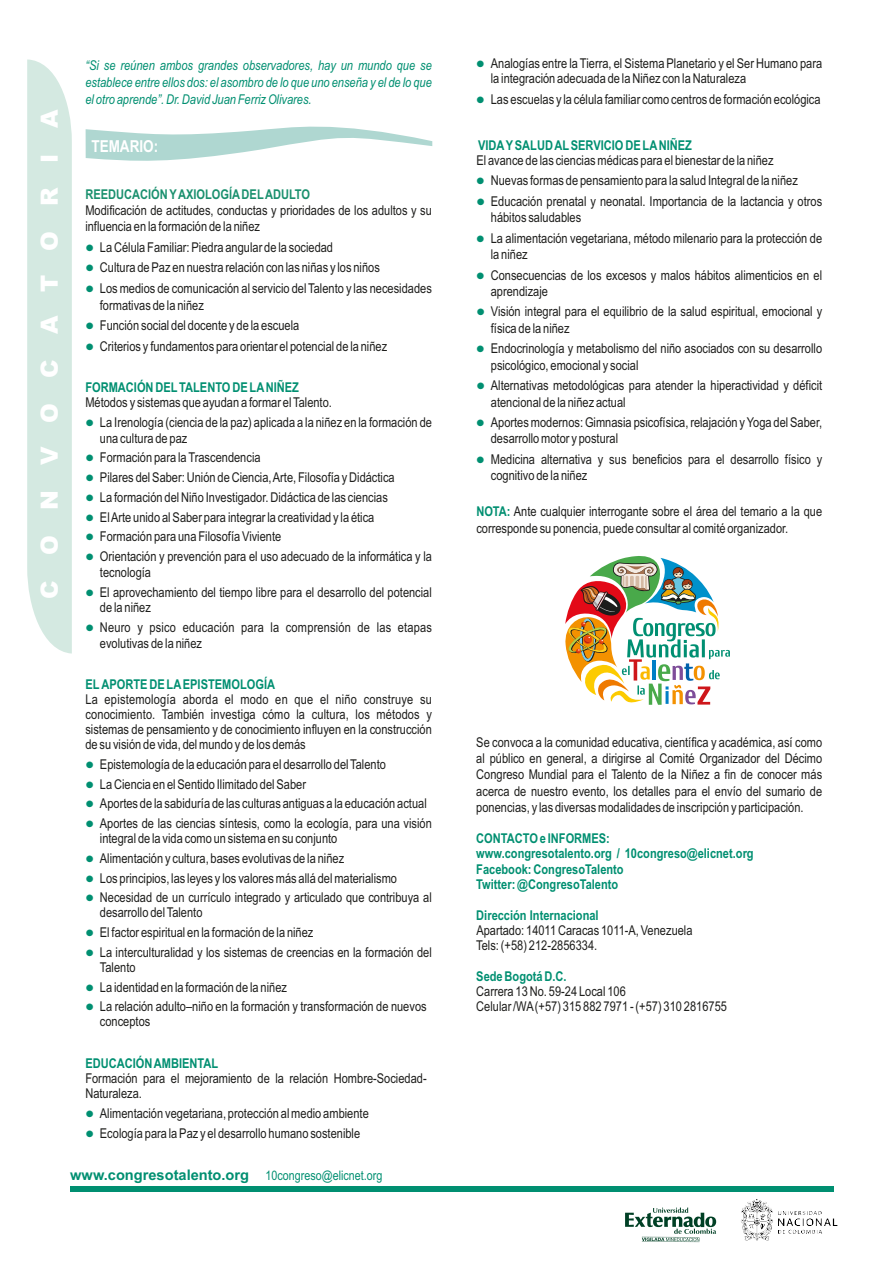
<style>
.page{position:relative;width:893px;height:1263px;background:#fff}
.page>*{position:absolute;margin:0;border:0;box-sizing:border-box;transform-origin:0 0}
.t1{font:900 23.7px "Arial";letter-spacing:1.055em;color:#fff}
.t2{font:700 16.5px "Arial Narrow";color:#fff}
.t3{font:700 14.55px "Arial";color:#008f71}
.t4{font:13.5px/16.4px "Arial Narrow";color:#1d1d1b}
.t5{font:700 13.5px "Arial Narrow";color:#008f71}
.t6{font:italic 13.5px/17px "Arial Narrow";color:#008f71;text-align:justify}
.t7{font:700 13.5px "Arial Narrow";color:#1a906e}
.s1{color:#008f71}
.s2{font-family:"Arial Narrow";font-weight:400;font-size:13.2px}
.s3{font-weight:700;color:#008f71}
</style>
<div class="page">
<svg style="left:86px;top:126px;width:346px;height:35px"></svg>
<div style="left:27px;top:59px;width:45px;height:594px;background:#d4e9e1"></div>
<div style="left:71px;top:1186px;width:763px;height:5px;background:#008f71"></div>
<hr style="left:642px;top:1241px;width:57px;height:1px;background:#004025">
<svg style="left:625px;top:1207px;width:91px;height:34px"></svg>
<img style="left:731px;top:1191px;width:107px;height:50px">
<img style="left:565px;top:556px;width:165px;height:149px">
<h1 class="t1" style="left:41px;top:599px;width:490px;rotate:-90deg">CONVOCATORIA</h1>
<p class="t6" style="left:85px;top:58px;width:348px">“Si se reúnen ambos grandes observadores, hay un mundo que se establece entre ellos dos: el asombro de lo que uno enseña y el de lo que el otro aprende”. Dr. David Juan Ferriz Olivares.</p>
<p class="t2" style="left:91px;top:140px;width:68px">TEMARIO:</p>
<p class="t7" style="left:85px;top:189px;width:226px">REEDUCACIÓN YAXIOLOGÍADELADULTO</p>
<p class="t4" style="left:85px;top:203px;width:348px;line-height:16.8px">Modificación de actitudes, conductas y prioridades de los adultos y su influencia en la formación de la niñez</p>
<p class="t4" style="left:85px;top:240px;width:249px"><span class="s1">●</span> La Célula Familiar: Piedra angular de la sociedad</p>
<p class="t4" style="left:85px;top:261px;width:296px"><span class="s1">●</span> Cultura de Paz en nuestra relación con las niñas y los niños</p>
<p class="t4" style="left:100px;top:281px;width:333px;line-height:16.8px;text-indent:-15px"><span class="s1">●</span> Los medios de comunicación al servicio del Talento y las necesidades formativas de la niñez</p>
<p class="t4" style="left:85px;top:339px;width:303px"><span class="s1">●</span> Criterios y fundamentos para orientar el potencial de la niñez</p>
<p class="t5" style="left:85px;top:382px;width:215px">FORMACIÓN DELTALENTO DE LANIÑEZ</p>
<p class="t4" style="left:85px;top:395px;width:248px">Métodos y sistemas que ayudan a formar el Talento.</p>
<p class="t4" style="left:85px;top:319px;width:215px"><span class="s1">●</span> Función social del docente y de la escuela</p>
<p class="t4" style="left:100px;top:415px;width:333px;line-height:15.8px;text-indent:-15px"><span class="s1">●</span> La Irenología (ciencia de la paz) aplicada a la niñez en la formación de una cultura de paz</p>
<p class="t4" style="left:85px;top:470px;width:311px"><span class="s1">●</span> Pilares del Saber: Unión de Ciencia, Arte, Filosofía y Didáctica</p>
<p class="t4" style="left:85px;top:510px;width:290px"><span class="s1">●</span> El Arte unido al Saber para integrar la creatividad y la ética</p>
<p class="t4" style="left:85px;top:530px;width:197px"><span class="s1">●</span> Formación para una Filosofía Viviente</p>
<p class="t4" style="left:100px;top:550px;width:333px;line-height:15.8px;text-indent:-15px"><span class="s1">●</span> Orientación y prevención para el uso adecuado de la informática y la tecnología</p>
<p class="t4" style="left:85px;top:451px;width:177px"><span class="s1">●</span> Formación para la Trascendencia</p>
<p class="t4" style="left:85px;top:490px;width:304px"><span class="s1">●</span> La formación del Niño Investigador. Didáctica de las ciencias</p>
<p class="t4" style="left:100px;top:585px;width:333px;line-height:15.8px;text-indent:-15px"><span class="s1">●</span> El aprovechamiento del tiempo libre para el desarrollo del potencial de la niñez</p>
<p class="t4" style="left:100px;top:621px;width:333px;line-height:15.8px;text-indent:-15px"><span class="s1">●</span> Neuro y psico educación para la comprensión de las etapas evolutivas de la niñez</p>
<p class="t5" style="left:85px;top:679px;width:191px">EL APORTE DE LAEPISTEMOLOGÍA</p>
<p class="t4" style="left:85px;top:693px;width:348px;line-height:15px;text-align:justify">La epistemología aborda el modo en que el niño construye su conocimiento. También investiga cómo la cultura, los métodos y sistemas de pensamiento y de conocimiento influyen en la construcción de su visión de vida, del mundo y de los demás</p>
<p class="t4" style="left:85px;top:757px;width:302px"><span class="s1">●</span> Epistemología de la educación para el desarrollo del Talento</p>
<p class="t4" style="left:85px;top:777px;width:222px"><span class="s1">●</span> La Ciencia en el Sentido Ilimitado del Saber</p>
<p class="t4" style="left:85px;top:797px;width:343px"><span class="s1">●</span> Aportes de la sabiduría de las culturas antiguas a la educación actual</p>
<p class="t4" style="left:100px;top:817px;width:333px;line-height:15px;text-indent:-15px"><span class="s1">●</span> Aportes de las ciencias síntesis, como la ecología, para una visión integral de la vida como un sistema en su conjunto</p>
<p class="t4" style="left:85px;top:851px;width:260px"><span class="s1">●</span> Alimentación y cultura, bases evolutivas de la niñez</p>
<p class="t4" style="left:85px;top:871px;width:313px"><span class="s1">●</span> Los principios, las leyes y los valores más allá del materialismo</p>
<p class="t4" style="left:100px;top:891px;width:333px;line-height:15px;text-indent:-15px"><span class="s1">●</span> Necesidad de un currículo integrado y articulado que contribuya al desarrollo del Talento</p>
<p class="t4" style="left:85px;top:925px;width:230px"><span class="s1">●</span> El factor espiritual en la formación de la niñez</p>
<p class="t4" style="left:100px;top:946px;width:333px;line-height:15px;text-indent:-15px"><span class="s1">●</span> La interculturalidad y los sistemas de creencias en la formación del<br>Talento</p>
<p class="t4" style="left:85px;top:980px;width:203px"><span class="s1">●</span> La identidad en la formación de la niñez</p>
<p class="t4" style="left:100px;top:1000px;width:328px;line-height:15px;text-indent:-15px"><span class="s1">●</span> La relación adulto–niño en la formación y transformación de nuevos conceptos</p>
<p class="t5" style="left:85px;top:1058px;width:134px">EDUCACIÓN AMBIENTAL</p>
<p class="t4" style="left:85px;top:1072px;width:343px;line-height:15px">Formación para el mejoramiento de la relación Hombre-Sociedad-<br>Naturaleza.</p>
<p class="t4" style="left:85px;top:1106px;width:285px"><span class="s1">●</span> Alimentación vegetariana, protección al medio ambiente</p>
<p class="t4" style="left:85px;top:1127px;width:276px"><span class="s1">●</span> Ecología para la Paz y el desarrollo humano sostenible</p>
<p class="t3" style="left:70px;top:1169px;width:314px">www.congresotalento.org <span class="s2">10congreso@elicnet.org</span></p>
<p class="t4" style="left:491px;top:57px;width:333px;line-height:15px;text-indent:-15px"><span class="s1">●</span> Analogías entre la Tierra, el Sistema Planetario y el Ser Humano para la integración adecuada de la Niñez con la Naturaleza</p>
<p class="t4" style="left:476px;top:92px;width:346px"><span class="s1">●</span> Las escuelas y la célula familiar como centros de formación ecológica</p>
<p class="t5" style="left:478px;top:140px;width:215px">VIDAYSALUDALSERVICIODELANIÑEZ</p>
<p class="t4" style="left:476px;top:153px;width:299px">El avance de las ciencias médicas para el bienestar de la niñez</p>
<p class="t4" style="left:491px;top:194px;width:333px;text-indent:-15px"><span class="s1">●</span> Educación prenatal y neonatal. Importancia de la lactancia y otros hábitos saludables</p>
<p class="t4" style="left:476px;top:174px;width:323px"><span class="s1">●</span> Nuevas formas de pensamiento para la salud Integral de la niñez</p>
<p class="t4" style="left:491px;top:231px;width:333px;text-indent:-15px"><span class="s1">●</span> La alimentación vegetariana, método milenario para la protección de la niñez</p>
<p class="t4" style="left:491px;top:268px;width:333px;text-indent:-15px"><span class="s1">●</span> Consecuencias de los excesos y malos hábitos alimenticios en el aprendizaje</p>
<p class="t4" style="left:491px;top:305px;width:333px;text-indent:-15px"><span class="s1">●</span> Visión integral para el equilibrio de la salud espiritual, emocional y física de la niñez</p>
<p class="t4" style="left:491px;top:342px;width:333px;text-indent:-15px"><span class="s1">●</span> Endocrinología y metabolismo del niño asociados con su desarrollo psicológico, emocional y social</p>
<p class="t4" style="left:491px;top:378px;width:333px;text-indent:-15px"><span class="s1">●</span> Alternativas metodológicas para atender la hiperactividad y déficit atencional de la niñez actual</p>
<p class="t4" style="left:491px;top:415px;width:333px;text-indent:-15px"><span class="s1">●</span> Aportes modernos: Gimnasia psicofísica, relajación y Yoga del Saber, desarrollo motor y postural</p>
<p class="t4" style="left:491px;top:452px;width:333px;text-indent:-15px"><span class="s1">●</span> Medicina alternativa y sus beneficios para el desarrollo físico y cognitivo de la niñez</p>
<p class="t4" style="left:476px;top:504px;width:347px"><span class="s3">NOTA:</span> Ante cualquier interrogante sobre el área del temario a la que corresponde su ponencia, puede consultar al comité organizador.</p>
<p class="t4" style="left:476px;top:735px;width:347px;text-align:justify">Se convoca a la comunidad educativa, científica y académica, así como al público en general, a dirigirse al Comité Organizador del Décimo Congreso Mundial para el Talento de la Niñez a fin de conocer más acerca de nuestro evento, los detalles para el envío del sumario de ponencias, y las diversas modalidades de inscripción y participación.</p>
<p class="t5" style="left:476px;top:848px;width:279px">www.congresotalento.org / 10congreso@elicnet.org</p>
<p class="t5" style="left:476px;top:833px;width:135px">CONTACTOe INFORMES:</p>
<p class="t5" style="left:476px;top:879px;width:144px">Twitter: @CongresoTalento</p>
<p class="t5" style="left:476px;top:910px;width:124px">Dirección Internacional</p>
<p class="t5" style="left:476px;top:864px;width:149px">Facebook: CongresoTalento</p>
<p class="t4" style="left:476px;top:923px;width:218px">Apartado: 14011 Caracas 1011-A, Venezuela</p>
<p class="t4" style="left:476px;top:938px;width:122px">Tels: (+58) 212-2856334.</p>
<p class="t5" style="left:476px;top:971px;width:92px">Sede Bogotá D.C.</p>
<p class="t4" style="left:476px;top:984px;width:151px">Carrera 13 No. 59-24 Local 106</p>
<p class="t4" style="left:476px;top:1000px;width:252px">Celular /WA(+57) 315 882 7971 - (+57) 310 2816755</p>
</div>
